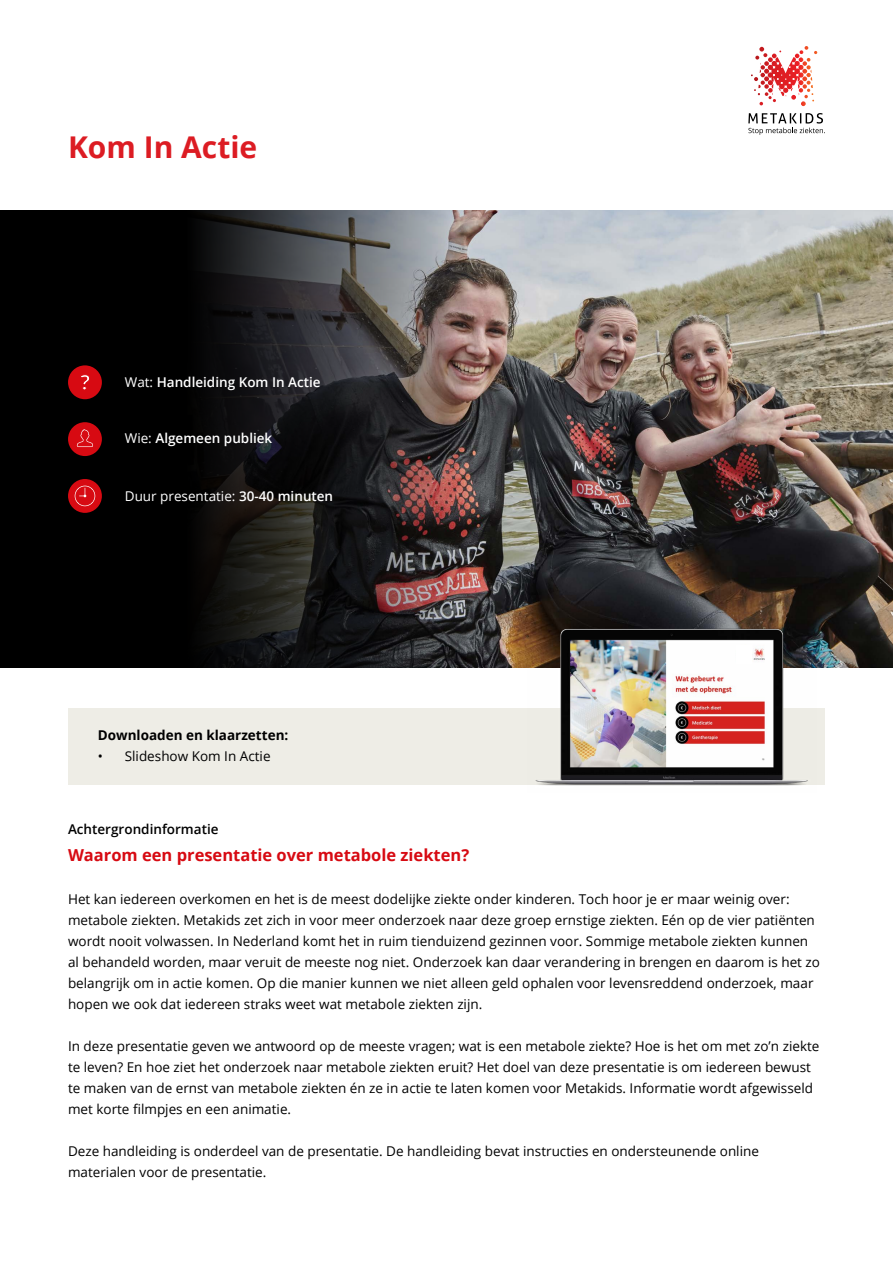
<style>
.page{position:relative;width:893px;height:1263px;background:#fff}
.page>*{position:absolute;margin:0;border:0;box-sizing:border-box;transform-origin:0 0}
.t1{font:700 30px "Open Sans";color:#dc1c23}
.t2{font:700 16.5px "Open Sans";color:#d70a12}
.t3{font:13.5px/21px "Open Sans";color:#000}
.t4{font:600 13.5px "Open Sans";color:#fff}
.t5{font:13.5px "Open Sans";color:#fff}
.t6{font:700 13.5px "Open Sans";color:#000}
.t7{font:600 13.5px "Open Sans";color:#000}
.s1{font-weight:400}
.s2{font-weight:600}
</style>
<div class="page">
<svg style="left:751px;top:46px;width:66px;height:60px"></svg>
<svg style="left:748px;top:113px;width:77px;height:22px"></svg>
<div style="left:68px;top:708px;width:757px;height:76px;background:#eeede6"></div>
<div style="left:0;top:211px;width:893px;height:457px;background:#000"></div>
<img style="left:468px;top:211px;width:425px;height:457px">
<svg style="left:201px;top:211px;width:267px;height:457px"></svg>
<div style="left:68px;top:365px;width:34px;height:34px;background:#d70a12;border-radius:50%"></div>
<div style="left:68px;top:479px;width:34px;height:34px;background:#d70a12;border-radius:50%"></div>
<div style="left:68px;top:422px;width:34px;height:34px;background:#d70a12;border-radius:50%"></div>
<svg style="left:81px;top:374px;width:9px;height:16px"></svg>
<svg style="left:77px;top:429px;width:16px;height:18px"></svg>
<svg style="left:75px;top:486px;width:20px;height:20px"></svg>
<img style="left:528px;top:619px;width:288px;height:167px">
<div style="left:736px;top:645px;width:16px;height:19px;background:#fff"></div>
<h1 class="t1" style="left:68px;top:126px;width:191px">Kom In Actie</h1>
<p class="t4" style="left:125px;top:372px;width:197px"><span class="s1">Wat:</span> Handleiding Kom In Actie</p>
<p class="t4" style="left:125px;top:428px;width:149px"><span class="s1">Wie:</span> Algemeen publiek</p>
<p class="t5" style="left:125px;top:487px;width:210px">Duur presentatie: <span class="s2">30-40 minuten</span></p>
<p class="t6" style="left:98px;top:725px;width:192px">Downloaden en klaarzetten:</p>
<p class="t3" style="left:98px;top:745px;width:174px">• Slideshow Kom In Actie</p>
<p class="t7" style="left:68px;top:819px;width:152px">Achtergrondinformatie</p>
<p class="t2" style="left:68px;top:843px;width:403px">Waarom een presentatie over metabole ziekten?</p>
<p class="t3" style="left:68px;top:888px;width:753px">Het kan iedereen overkomen en het is de meest dodelijke ziekte onder kinderen. Toch hoor je er maar weinig over: metabole ziekten. Metakids zet zich in voor meer onderzoek naar deze groep ernstige ziekten. Eén op de vier patiënten wordt nooit volwassen. In Nederland komt het in ruim tienduizend gezinnen voor. Sommige metabole ziekten kunnen al behandeld worden, maar veruit de meeste nog niet. Onderzoek kan daar verandering in brengen en daarom is het zo belangrijk om in actie komen. Op die manier kunnen we niet alleen geld ophalen voor levensreddend onderzoek, maar hopen we ook dat iedereen straks weet wat metabole ziekten zijn.</p>
<p class="t3" style="left:68px;top:1035px;width:753px">In deze presentatie geven we antwoord op de meeste vragen; wat is een metabole ziekte? Hoe is het om met zo’n ziekte te leven? En hoe ziet het onderzoek naar metabole ziekten eruit? Het doel van deze presentatie is om iedereen bewust te maken van de ernst van metabole ziekten én ze in actie te laten komen voor Metakids. Informatie wordt afgewisseld met korte filmpjes en een animatie.</p>
<p class="t3" style="left:68px;top:1140px;width:692px">Deze handleiding is onderdeel van de presentatie. De handleiding bevat instructies en ondersteunende online materialen voor de presentatie.</p>
</div>
